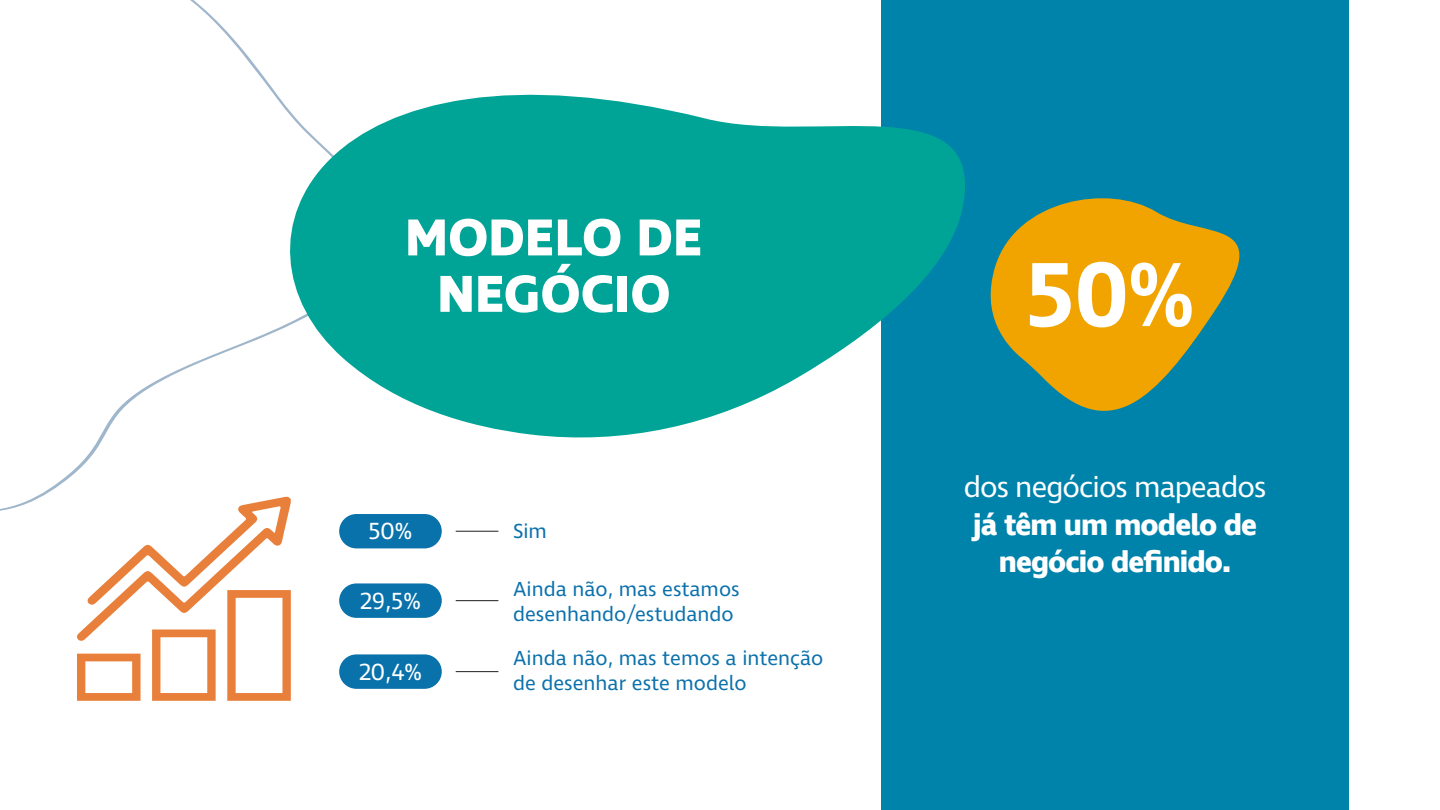
<style>
.page{position:relative;width:1440px;height:810px;background:#fff}
.page>*{position:absolute;margin:0;border:0;box-sizing:border-box;transform-origin:0 0}
.t1{font:600 93px "Ingra";color:#fff}
.t2{font:700 53.03px/56.4px "Ingra";color:#fff;text-align:center}
.t3{font:700 30px/37.5px "Ingra";letter-spacing:-.03em;color:#fff;text-align:center}
.t4{font:30px "Ingra";letter-spacing:-.03em;color:#fff}
.t5{font:23.85px "Ingra";color:#fff}
.t6{font:20.77px/24.9px "Ingra";color:#0c71ac}
</style>
<div class="page">
<svg style="left:0;top:0;width:352px;height:516px"></svg>
<div style="left:881px;top:0;width:468px;height:810px;background:#0083ab"></div>
<svg style="left:213px;top:22px;width:752px;height:424px;fill:#00a496"></svg>
<svg style="left:77px;top:496px;width:214px;height:205px"></svg>
<div style="left:339px;top:514px;width:103px;height:34px;background:#0972aa;border-radius:17px"></div>
<div style="left:339px;top:583px;width:103px;height:35px;background:#0972aa;border-radius:17px"></div>
<div style="left:339px;top:654px;width:103px;height:35px;background:#0972aa;border-radius:17px"></div>
<hr style="left:456px;top:531px;width:42px;height:1px;background:#1d1d1b">
<hr style="left:456px;top:601px;width:42px;height:1px;background:#1d1d1b">
<hr style="left:456px;top:672px;width:42px;height:1px;background:#1d1d1b">
<svg style="left:990px;top:198px;width:250px;height:213px;fill:#f1a300"></svg>
<h2 class="t2" style="left:405px;top:212px;width:299px">MODELO DE<br>NEGÓCIO</h2>
<p class="t5" style="left:369px;top:516px;width:45px">50%</p>
<p class="t5" style="left:360px;top:586px;width:62px">29,5%</p>
<p class="t5" style="left:359px;top:657px;width:64px">20,4%</p>
<p class="t6" style="left:513px;top:520px;width:35px">Sim</p>
<p class="t6" style="left:513px;top:578px;width:228px">Ainda não, mas estamos desenhando/estudando</p>
<p class="t6" style="left:513px;top:647px;width:312px">Ainda não, mas temos a intenção de desenhar este modelo</p>
<h1 class="t1" style="left:1024px;top:237px;width:173px">50%</h1>
<h3 class="t4" style="left:964px;top:468px;width:304px">dos negócios mapeados</h3>
<h3 class="t3" style="left:973px;top:507px;width:286px">já têm um modelo de negócio definido.</h3>
</div>
